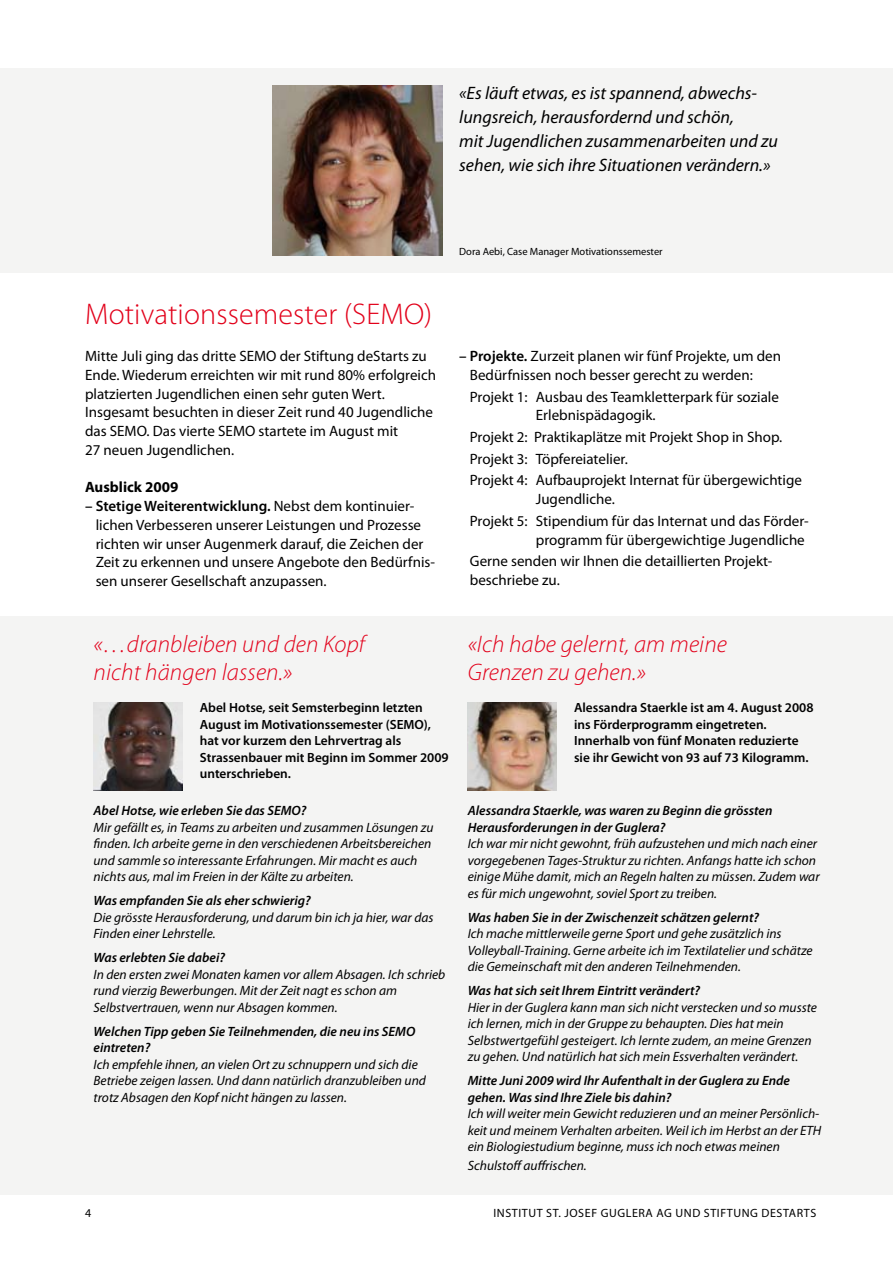
<style>
.page{position:relative;width:893px;height:1263px;background:#fff}
.page>*{position:absolute;margin:0;border:0;box-sizing:border-box;transform-origin:0 0}
.t1{font:300 30px "Myriad Pro";letter-spacing:.005em;color:#e2001a}
.t2{font:italic 300 24px/28.5px "Myriad Pro";letter-spacing:.005em;color:#e2001a}
.t3{font:italic 18px/24px "Myriad Pro";color:#000}
.t4{font:15px/18.8px "Myriad Pro";color:#000}
.t5{font:700 15px "Myriad Pro";color:#000}
.t6{font:italic 13.5px/16.5px "Myriad Pro";color:#000}
.t7{font:italic 600 13.5px/16.5px "Myriad Pro";color:#000}
.t8{font:600 13.35px/16.5px "Myriad Pro";color:#000}
.t9{font:12px "Myriad Pro";letter-spacing:.05em;color:#000}
.t10{font:10.5px "Myriad Pro";color:#000}
.s1{font-weight:600}
</style>
<div class="page">
<div style="left:0;top:68px;width:893px;height:204px;background:#f4f4f3"></div>
<div style="left:0;top:617px;width:893px;height:578px;background:#f4f4f3"></div>
<img style="left:468px;top:702px;width:89px;height:88px">
<img style="left:272px;top:85px;width:170px;height:170px">
<img style="left:94px;top:702px;width:88px;height:88px">
<h3 class="t3" style="left:459px;top:80px;width:320px">«Es läuft etwas, es ist spannend, abwechs&shy;lungsreich, herausfordernd und schön,<br>mit Jugendlichen zusammenarbeiten und zu sehen, wie sich ihre Situationen verändern.»</h3>
<p class="t10" style="left:459px;top:245px;width:205px">Dora Aebi, Case Manager Motivationssemester</p>
<h1 class="t1" style="left:85px;top:298px;width:349px">Motivationssemester (SEMO)</h1>
<p class="t4" style="left:85px;top:347px;width:353px">Mitte Juli ging das dritte SEMO der Stiftung deStarts zu Ende. Wiederum erreichten wir mit rund 80% erfolgreich platzierten Jugendlichen einen sehr guten Wert.<br>Insgesamt besuchten in dieser Zeit rund 40 Jugendliche das SEMO. Das vierte SEMO startete im August mit<br>27 neuen Jugendlichen.</p>
<p class="t5" style="left:85px;top:479px;width:95px">Ausblick 2009</p>
<p class="t4" style="left:96px;top:497px;width:341px;text-indent:-11px"><span class="s1">– Stetige Weiterentwicklung.</span> Nebst dem kontinuier&shy;lichen Verbesseren unserer Leistungen und Prozesse richten wir unser Augenmerk darauf, die Zeichen der Zeit zu erkennen und unsere Angebote den Bedürfnis&shy;sen unserer Gesellschaft anzupassen.</p>
<p class="t4" style="left:470px;top:347px;width:313px;text-indent:-11px"><span class="s1">– Projekte.</span> Zurzeit planen wir fünf Projekte, um den<br>Bedürfnissen noch besser gerecht zu werden:</p>
<p class="t4" style="left:536px;top:387px;width:245px;text-indent:-66px">Projekt 1: Ausbau des Teamkletterpark für soziale<br>Erlebnispädagogik.</p>
<p class="t4" style="left:470px;top:426px;width:334px;line-height:21.8px">Projekt 2: Praktikaplätze mit Projekt Shop in Shop.<br>Projekt 3: Töpfereiatelier.<br>Projekt 4: Aufbauprojekt Internat für übergewichtige</p>
<p class="t4" style="left:470px;top:489px;width:340px;line-height:21.8px;text-indent:66px">Jugendliche.<br>Projekt 5: Stipendium für das Internat und das Förder-</p>
<p class="t4" style="left:470px;top:529px;width:336px;line-height:21.8px;text-indent:66px">programm für übergewichtige Jugendliche<br>Gerne senden wir Ihnen die detaillierten Projekt-</p>
<p class="t4" style="left:470px;top:571px;width:91px">beschriebe zu.</p>
<h2 class="t2" style="left:94px;top:629px;width:273px">«…dranbleiben und den Kopf nicht hängen lassen.»</h2>
<p class="t8" style="left:200px;top:700px;width:250px">Abel Hotse, seit Semsterbeginn letzten August im Motivationssemester (SEMO), hat vor kurzem den Lehrvertrag als Strassenbauer mit Beginn im Sommer 2009 unterschrieben.</p>
<p class="t7" style="left:94px;top:802px;width:214px">Abel Hotse, wie erleben Sie das SEMO?</p>
<p class="t6" style="left:94px;top:819px;width:342px">Mir gefällt es, in Teams zu arbeiten und zusammen Lösungen zu finden. Ich arbeite gerne in den verschiedenen Arbeitsbereichen und sammle so interessante Erfahrungen. Mir macht es auch nichts aus, mal im Freien in der Kälte zu arbeiten.</p>
<p class="t7" style="left:94px;top:892px;width:219px">Was empfanden Sie als eher schwierig?</p>
<p class="t6" style="left:94px;top:909px;width:341px">Die grösste Herausforderung, und darum bin ich ja hier, war das<br>Finden einer Lehrstelle.</p>
<p class="t7" style="left:94px;top:949px;width:133px">Was erlebten Sie dabei?</p>
<p class="t6" style="left:94px;top:966px;width:353px">In den ersten zwei Monaten kamen vor allem Absagen. Ich schrieb rund vierzig Bewerbungen. Mit der Zeit nagt es schon am<br>Selbstvertrauen, wenn nur Absagen kommen.</p>
<p class="t7" style="left:94px;top:1023px;width:323px">Welchen Tipp geben Sie Teilnehmenden, die neu ins SEMO eintreten?</p>
<p class="t6" style="left:94px;top:1056px;width:334px">Ich empfehle ihnen, an vielen Ort zu schnuppern und sich die<br>Betriebe zeigen lassen. Und dann natürlich dranzubleiben und trotz Absagen den Kopf nicht hängen zu lassen.</p>
<h2 class="t2" style="left:468px;top:629px;width:261px">«Ich habe gelernt, am meine<br>Grenzen zu gehen.»</h2>
<p class="t8" style="left:574px;top:700px;width:241px">Alessandra Staerkle ist am 4. August 2008 ins Förderprogramm eingetreten.<br>Innerhalb von fünf Monaten reduzierte sie ihr Gewicht von 93 auf 73 Kilogramm.</p>
<p class="t7" style="left:468px;top:802px;width:306px">Alessandra Staerkle, was waren zu Beginn die grössten<br>Herausforderungen in der Guglera?</p>
<p class="t6" style="left:468px;top:835px;width:353px">Ich war mir nicht gewohnt, früh aufzustehen und mich nach einer vorgegebenen Tages-Struktur zu richten. Anfangs hatte ich schon einige Mühe damit, mich an Regeln halten zu müssen. Zudem war es für mich ungewohnt, soviel Sport zu treiben.</p>
<p class="t7" style="left:468px;top:909px;width:293px">Was haben Sie in der Zwischenzeit schätzen gelernt?</p>
<p class="t6" style="left:468px;top:925px;width:346px">Ich mache mittlerweile gerne Sport und gehe zusätzlich ins<br>Volleyball-Training. Gerne arbeite ich im Textilatelier und schätze die Gemeinschaft mit den anderen Teilnehmenden.</p>
<p class="t7" style="left:468px;top:982px;width:234px">Was hat sich seit Ihrem Eintritt verändert?</p>
<p class="t6" style="left:468px;top:999px;width:351px">Hier in der Guglera kann man sich nicht verstecken und so musste ich lernen, mich in der Gruppe zu behaupten. Dies hat mein Selbstwertgefühl gesteigert. Ich lernte zudem, an meine Grenzen zu gehen. Und natürlich hat sich mein Essverhalten verändert.</p>
<p class="t7" style="left:468px;top:1072px;width:324px">Mitte Juni 2009 wird Ihr Aufenthalt in der Guglera zu Ende gehen. Was sind Ihre Ziele bis dahin?</p>
<p class="t6" style="left:468px;top:1105px;width:355px">Ich will weiter mein Gewicht reduzieren und an meiner Persönlich&shy;keit und meinem Verhalten arbeiten. Weil ich im Herbst an der ETH ein Biologiestudium beginne, muss ich noch etwas meinen</p>
<p class="t6" style="left:468px;top:1157px;width:120px">Schulstoff auffrischen.</p>
<p class="t9" style="left:85px;top:1206px;width:8px">4</p>
<p class="t9" style="left:493px;top:1206px;width:323px">Institut St. Josef Guglera AG und Stiftung deStarts</p>
</div>
